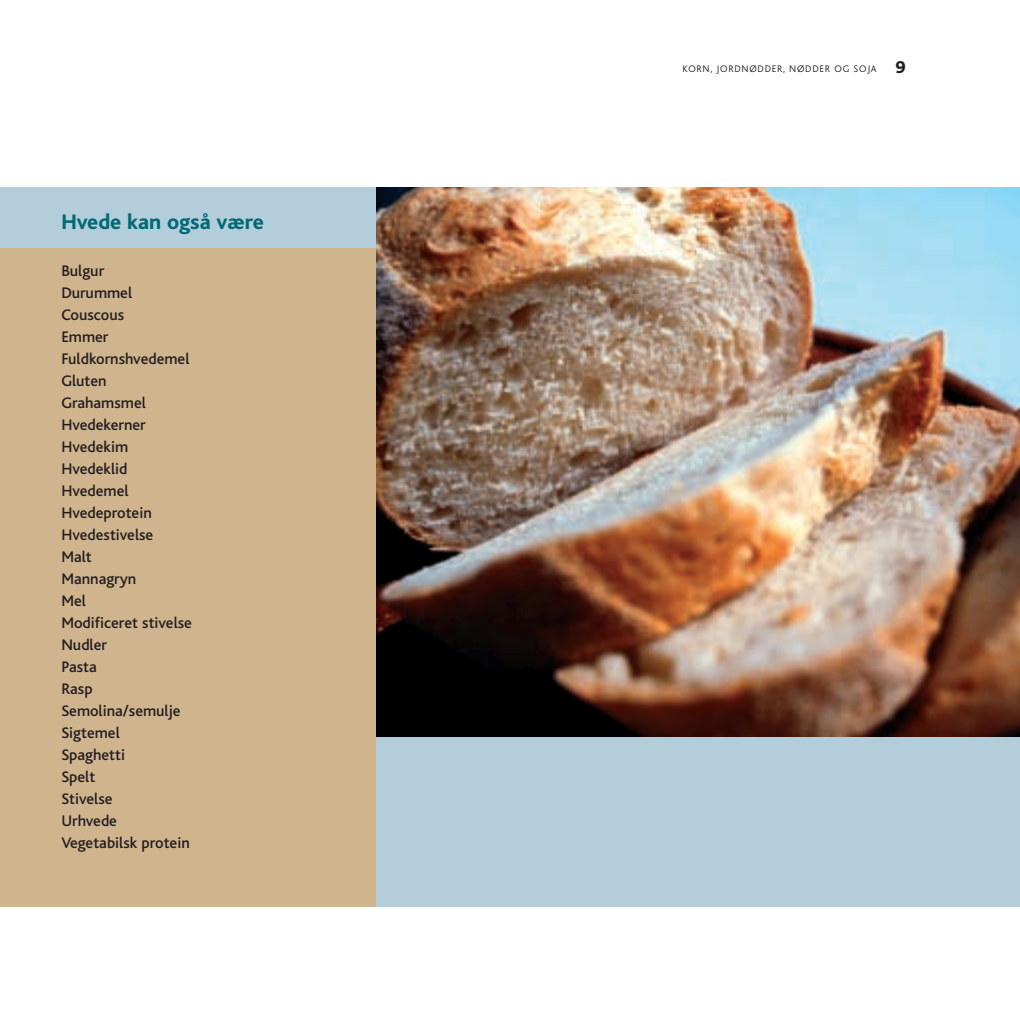
<style>
.page{position:relative;width:1020px;height:1020px;background:#fff}
.page>*{position:absolute;margin:0;border:0;box-sizing:border-box;transform-origin:0 0}
.t1{font:800 22px "Bliss";color:#006976}
.t2{font:500 16px/22px "Bliss";color:#231f20}
.t3{font:300 10px "Bliss";letter-spacing:.075em;color:#231f20}
.s1{font-weight:800;font-size:18px}
</style>
<div class="page">
<div style="left:0;top:187px;width:1020px;height:720px;background:#b3ceda"></div>
<div style="left:0;top:248px;width:376px;height:659px;background:#d0b48e"></div>
<img style="left:376px;top:187px;width:644px;height:550px">
<h1 class="t1" style="left:61px;top:214px;width:204px">Hvede kan også være</h1>
<p class="t2" style="left:61px;top:261px;width:132px">Bulgur<br>Durummel<br>Couscous<br>Emmer<br>Fuldkornshvedemel<br>Gluten<br>Grahamsmel<br>Hvedekerner<br>Hvedekim<br>Hvedeklid<br>Hvedemel<br>Hvedeprotein<br>Hvedestivelse<br>Malt<br>Mannagryn<br>Mel<br>Modificeret stivelse<br>Nudler<br>Pasta<br>Rasp<br>Semolina/semulje<br>Sigtemel<br>Spaghetti<br>Spelt<br>Stivelse<br>Urhvede<br>Vegetabilsk protein</p>
<p class="t3" style="left:683px;top:65px;width:224px">KORN, JORDNØDDER, NØDDER OG SOJA <span class="s1">9</span></p>
</div>
